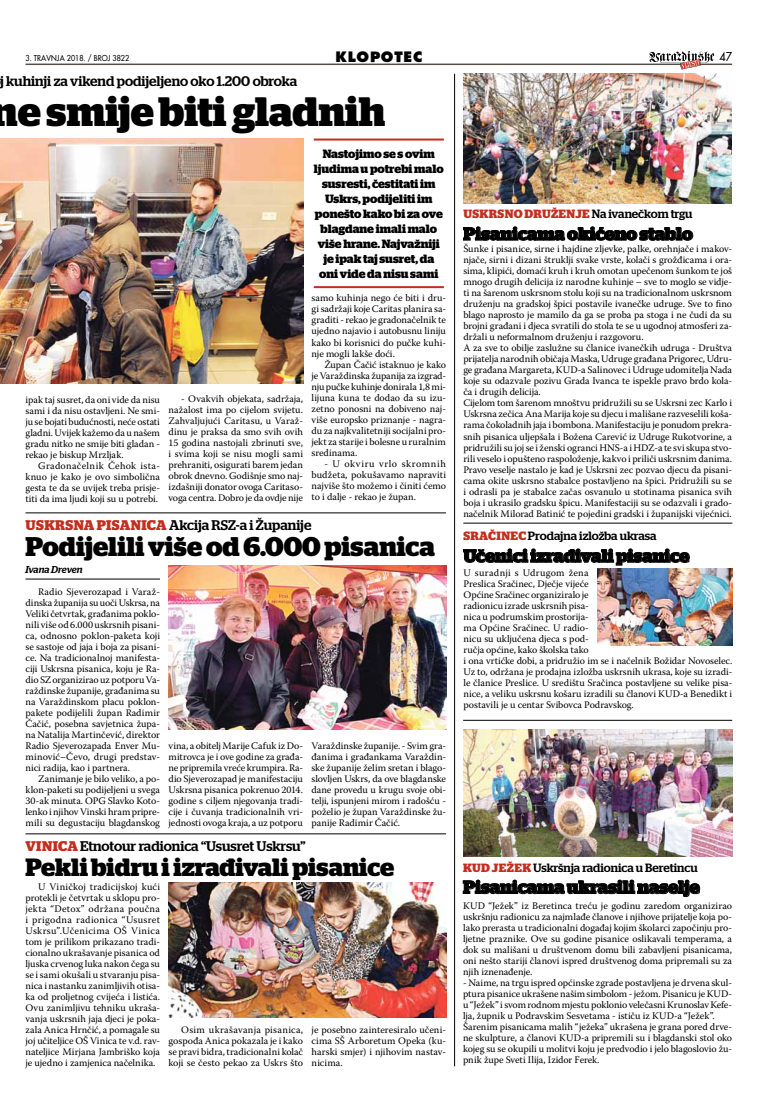
<style>
.page{position:relative;width:769px;height:1106px;background:#fff}
.page>*{position:absolute;margin:0;border:0;box-sizing:border-box;transform-origin:0 0}
.t1{font:700 41px "Stag";color:#000}
.t2{font:700 27px "Stag";color:#000}
.t3{font:700 25px "Stag";color:#000}
.t4{font:700 18px "Stag";color:#000}
.t5{font:500 14px "Stag";color:#000}
.t6{font:800 14px "FS Futura";letter-spacing:.055em;color:#000}
.t7{font:700 12px/15px "Stag";color:#000;text-align:center}
.t8{font:500 12px "Stag";color:#000}
.t9{font:700 12px "Stag";letter-spacing:.025em;color:#c42e1e}
.t10{font:12px "FS Futura";color:#000;scale:.9 1}
.t11{font:10px/11px "Warnock Pro";letter-spacing:-.005em;color:#000;text-align:justify}
.t12{font:italic 500 10px "Stag";letter-spacing:-.01em;color:#000}
.t13{font:8px "FS Futura";letter-spacing:.015em;color:#000;scale:.9 1}
.s1{font-weight:700;color:#c42e1e}
.s2{font-weight:500;color:#000}
</style>
<div class="page">
<hr style="left:26px;top:64px;width:705px;height:1px;background:#544d48">
<svg style="left:463px;top:226px;width:230px;height:15px"></svg>
<img style="left:463px;top:74px;width:267px;height:130px">
<img style="left:597px;top:568px;width:134px;height:77px">
<img style="left:0;top:138px;width:303px;height:245px">
<hr style="left:313px;top:138px;width:130px;height:2px;background:#c42e1e">
<hr style="left:313px;top:286px;width:130px;height:2px;background:#c42e1e">
<hr style="left:26px;top:512px;width:420px;height:1px;background:#000">
<hr style="left:26px;top:579px;width:134px;height:1px;background:#000">
<img style="left:168px;top:565px;width:278px;height:164px">
<hr style="left:26px;top:833px;width:420px;height:1px;background:#000">
<img style="left:168px;top:882px;width:278px;height:135px">
<svg style="left:462px;top:879px;width:237px;height:18px"></svg>
<img style="left:463px;top:729px;width:268px;height:127px">
<hr style="left:463px;top:523px;width:269px;height:1px;background:#000">
<svg style="left:463px;top:548px;width:226px;height:17px"></svg>
<hr style="left:463px;top:720px;width:268px;height:1px;background:#000">
<hr style="left:454px;top:74px;width:1px;height:992px;background:#000">
<svg style="left:649px;top:51px;width:65px;height:18px"></svg>
<p class="t13" style="left:26px;top:52px;width:117px">3. TRAVNJA 2018. / BROJ 3822</p>
<h3 class="t6" style="left:335px;top:48px;width:88px">KLOPOTEC</h3>
<h3 class="t5" style="left:0;top:73px;width:298px">j kuhinji za vikend podijeljeno oko 1.200 obroka</h3>
<h1 class="t1" style="left:-8px;top:88px;width:395px">ne smije biti gladnih</h1>
<p class="t11" style="left:26px;top:393px;width:136px">ipak taj susret, da oni vide da nisu sami i da nisu ostavljeni. Ne smi&shy;ju se bojati budućnosti, neće ostati gladni. Uvijek kažemo da u našem gradu nitko ne smije biti gladan - rekao je biskup Mrzljak.</p>
<p class="t11" style="left:26px;top:459px;width:136px;text-indent:13px">Gradonačelnik Čehok ista&shy;knuo je kako je ovo simbolična gesta te da se uvijek treba prisje&shy;titi da ima ljudi koji su u potrebi.</p>
<p class="t11" style="left:168px;top:392px;width:136px;text-indent:13px">- Ovakvih objekata, sadržaja, nažalost ima po cijelom svijetu.<br>Zahvaljujući Caritasu, u Varaž&shy;dinu je praksa da smo svih ovih 15 godina nastojali zbrinuti sve, i svima koji se nisu mogli sami prehraniti, osigurati barem jedan obrok dnevno. Godišnje smo naj&shy;izdašniji donator ovoga Caritaso&shy;voga centra. Dobro je da ovdje nije</p>
<p class="t7" style="left:314px;top:146px;width:131px">Nastojimo se s ovim ljudima u potrebi malo susresti, čestitati im<br>Uskrs, podijeliti im ponešto kako bi za ove blagdane imali malo više hrane. Najvažniji je ipak taj susret, da oni vide da nisu sami</p>
<p class="t11" style="left:311px;top:292px;width:136px">samo kuhinja nego će biti i dru&shy;gi sadržaji koje Caritas planira sa&shy;graditi - rekao je gradonačelnik te ujedno najavio i autobusnu liniju kako bi korisnici do pučke kuhi&shy;nje mogli lakše doći.</p>
<p class="t11" style="left:311px;top:358px;width:136px;text-indent:13px">Župan Čačić istaknuo je kako je Varaždinska županija za izgrad&shy;nju pučke kuhinje donirala 1,8 mi&shy;lijuna kuna te dodao da su izu&shy;zetno ponosni na dobiveno naj&shy;više europsko priznanje - nagra&shy;du za najkvalitetniji socijalni pro&shy;jekt za starije i bolesne u ruralnim sredinama.</p>
<p class="t11" style="left:311px;top:457px;width:136px;text-indent:13px">- U okviru vrlo skromnih budžeta, pokušavamo napraviti najviše što možemo i činiti ćemo to i dalje - rekao je župan.</p>
<h3 class="t5" style="left:26px;top:517px;width:287px"><span class="s1">USKRSNA PISANICA</span> Akcija RSZ-a i Županije</h3>
<h2 class="t2" style="left:26px;top:531px;width:410px">Podijelili više od 6.000 pisanica</h2>
<p class="t12" style="left:26px;top:564px;width:58px">Ivana Dreven</p>
<p class="t11" style="left:26px;top:586px;width:136px;text-indent:13px">Radio Sjeverozapad i Varaž&shy;dinska županija su uoči Uskrsa, na Veliki četvrtak, građanima poklo&shy;nili više od 6.000 uskrsnih pisani&shy;ca, odnosno poklon-paketa koji se sastoje od jaja i boja za pisani&shy;ce. Na tradicionalnoj manifesta&shy;ciji Uskrsna pisanica, koju je Ra&shy;dio SZ organizirao uz potporu Va&shy;raždinske županije, građanima su na Varaždinskom placu poklon&shy;pakete podijelili župan Radimir Čačić, posebna savjetnica župa&shy;na Natalija Martinčević, direktor Radio Sjeverozapada Enver Mu&shy;minović–Čevo, drugi predstav&shy;nici radija, kao i partnera.</p>
<p class="t11" style="left:26px;top:773px;width:136px;text-indent:13px">Zanimanje je bilo veliko, a po&shy;klon-paketi su podijeljeni u svega 30-ak minuta. OPG Slavko Koto&shy;lenko i njihov Vinski hram pripre&shy;mili su degustaciju blagdanskog</p>
<p class="t11" style="left:168px;top:740px;width:136px">vina, a obitelj Marije Cafuk iz Do&shy;mitrovca je i ove godine za građa&shy;ne pripremila vreće krumpira. Ra&shy;dio Sjeverozapad je manifestaciju Uskrsna pisanica pokrenuo 2014. godine s ciljem njegovanja tradi&shy;cije i čuvanja tradicionalnih vri&shy;jednosti ovoga kraja, a uz potporu</p>
<p class="t11" style="left:311px;top:740px;width:136px">Varaždinske županije. - Svim gra&shy;đanima i građankama Varaždin&shy;ske županije želim sretan i blago&shy;slovljen Uskrs, da ove blagdanske dane provedu u krugu svoje obi&shy;telji, ispunjeni mirom i radošću - poželio je župan Varaždinske žu&shy;panije Radimir Čačić.</p>
<h3 class="t5" style="left:26px;top:838px;width:281px"><span class="s1">VINICA</span> Etnotour radionica “Ususret Uskrsu”</h3>
<h3 class="t3" style="left:26px;top:852px;width:370px">Pekli bidru i izrađivali pisanice</h3>
<p class="t11" style="left:26px;top:881px;width:136px;text-indent:13px">U Viničkoj tradicijskoj kući protekli je četvrtak u sklopu pro&shy;jekta “Detox” održana poučna i prigodna radionica “Ususret Uskrsu”.Učenicima OŠ Vinica tom je prilikom prikazano tradi&shy;cionalno ukrašavanje pisanica od ljuska crvenog luka nakon čega su se i sami okušali u stvaranju pisa&shy;nica i nastanku zanimljivih otisa&shy;ka od proljetnog cvijeća i listića.<br>Ovu zanimljivu tehniku ukraša&shy;vanja uskrsnih jaja djeci je poka&shy;zala Anica Hrnčić, a pomagale su joj učiteljice OŠ Vinica te v.d. rav&shy;nateljice Mirjana Jambriško koja je ujedno i zamjenica načelnika.</p>
<p class="t11" style="left:168px;top:1023px;width:136px;text-indent:13px">Osim ukrašavanja pisanica, gospođa Anica pokazala je i kako se pravi bidra, tradicionalni kolač koji se često pekao za Uskrs što</p>
<p class="t11" style="left:311px;top:1023px;width:136px">je posebno zainteresiralo učeni&shy;cima SŠ Arboretum Opeka (ku&shy;harski smjer) i njihovim nastav&shy;nicima.</p>
<p class="t10" style="left:719px;top:49px;width:15px">47</p>
<p class="t9" style="left:463px;top:207px;width:230px">USKRSNO DRUŽENJE <span class="s2">Na ivanečkom trgu</span></p>
<h3 class="t4" style="left:463px;top:223px;width:231px">Pisanicama okićeno stablo</h3>
<p class="t11" style="left:463px;top:243px;width:270px;text-align:left">Šunke i pisanice, sirne i hajdine zljevke, palke, orehnjače i makov&shy;njače, sirni i dizani štruklji svake vrste, kolači s grožđicama i ora&shy;sima, klipići, domaći kruh i kruh omotan upečenom šunkom te još mnogo drugih delicija iz narodne kuhinje – sve to moglo se vidje&shy;ti na šarenom uskrsnom stolu koji su na tradicionalnom uskrsnom druženju na gradskoj špici postavile ivanečke udruge. Sve to fino blago naprosto je mamilo da ga se proba pa stoga i ne čudi da su brojni građani i djeca svratili do stola te se u ugodnoj atmosferi za&shy;držali u neformalnom druženju i razgovoru.<br>A za sve to obilje zaslužne su članice ivanečkih udruga - Društva prijatelja narodnih običaja Maska, Udruge građana Prigorec, Udru&shy;ge građana Margareta, KUD-a Salinovec i Udruge udomitelja Nada koje su odazvale pozivu Grada Ivanca te ispekle pravo brdo kola&shy;ča i drugih delicija.<br>Cijelom tom šarenom mnoštvu pridružili su se Uskrsni zec Karlo i Uskrsna zečica Ana Marija koje su djecu i mališane razveselili koša&shy;rama čokoladnih jaja i bombona. Manifestaciju je ponudom prekra&shy;snih pisanica uljepšala i Božena Carević iz Udruge Rukotvorine, a pridružili su joj se i ženski ogranci HNS-a i HDZ-a te svi skupa stvo&shy;rili veselo i opušteno raspoloženje, kakvo i priliči uskrsnim danima.<br>Pravo veselje nastalo je kad je Uskrsni zec pozvao djecu da pisani&shy;cama okite uskrsno stabalce postavljeno na špici. Pridružili su se i odrasli pa je stabalce začas osvanulo u stotinama pisanica svih boja i ukrasilo gradsku špicu. Manifestaciji su se odazvali i grado&shy;načelnik Milorad Batinić te pojedini gradski i županijski vijećnici.</p>
<p class="t8" style="left:463px;top:529px;width:194px"><span class="s1">SRAČINEC</span> Prodajna izložba ukrasa</p>
<h3 class="t4" style="left:463px;top:545px;width:227px">Učenici izrađivali pisanice</h3>
<p class="t11" style="left:463px;top:566px;width:270px;text-align:left">U suradnji s Udrugom žena<br>Preslica Sračinec, Dječje vijeće<br>Općine Sračinec organiziralo je<br>radionicu izrade uskrsnih pisa-<br>nica u podrumskim prostorija-<br>ma Općine Sračinec. U radio-<br>nicu su uključena djeca s pod-<br>ručja općine, kako školska tako<br>i ona vrtićke dobi, a pridružio im se i načelnik Božidar Novoselec.<br>Uz to, održana je prodajna izložba uskrsnih ukrasa, koje su izradi&shy;le članice Preslice. U središtu Sračinca postavljene su velike pisa&shy;nice, a veliku uskrsnu košaru izradili su članovi KUD-a Benedikt i postavili je u centar Svibovca Podravskog.</p>
<p class="t8" style="left:463px;top:860px;width:236px"><span class="s1">KUD JEŽEK</span> Uskršnja radionica u Beretincu</p>
<h3 class="t4" style="left:463px;top:876px;width:238px">Pisanicama ukrasili naselje</h3>
<p class="t11" style="left:463px;top:900px;width:270px">KUD “Ježek” iz Beretinca treću je godinu zaredom organizirao uskršnju radionicu za najmlađe članove i njihove prijatelje koja po&shy;lako prerasta u tradicionalni događaj kojim školarci započinju pro&shy;ljetne praznike. Ove su godine pisanice oslikavali temperama, a dok su mališani u društvenom domu bili zabavljeni pisanicama, oni nešto stariji članovi ispred društvenog doma pripremali su za njih iznenađenje.</p>
<p class="t11" style="left:463px;top:977px;width:270px;text-align:left">- Naime, na trgu ispred općinske zgrade postavljena je drvena skul&shy;ptura pisanice ukrašene našim simbolom - ježom. Pisanicu je KUD&shy;u “Ježek” i svom rodnom mjestu poklonio velečasni Krunoslav Kefe&shy;lja, župnik u Podravskim Sesvetama - ističu iz KUD-a “Ježek”.<br>Šarenim pisanicama malih “ježeka” ukrašena je grana pored drve&shy;ne skulpture, a članovi KUD-a pripremili su i blagdanski stol oko kojeg su se okupili u molitvi koju je predvodio i jelo blagoslovio žu&shy;pnik župe Sveti Ilija, Izidor Ferek.</p>
</div>
